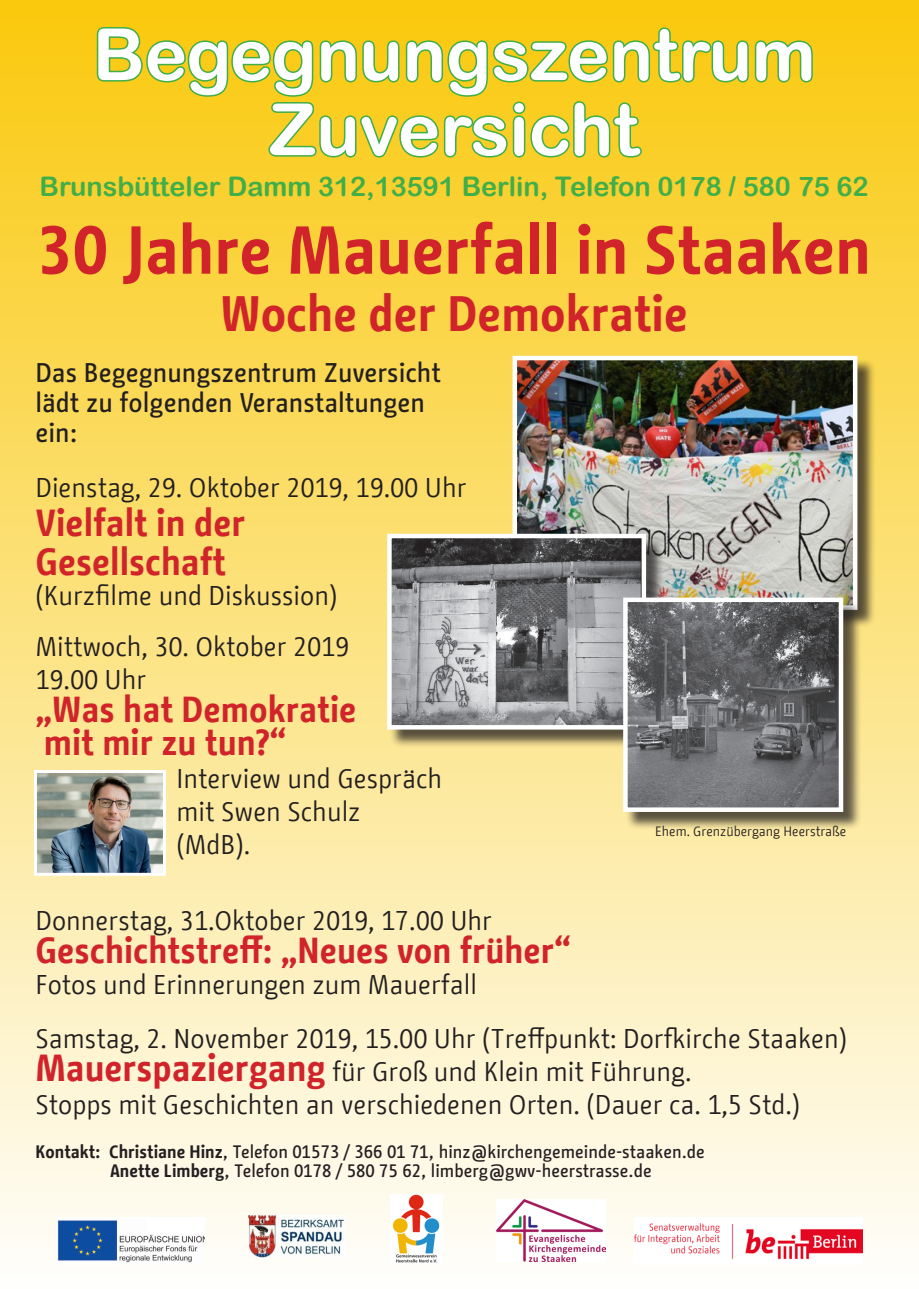
<style>
.page{position:relative;width:919px;height:1289px;background:#fff}
.page>*{position:absolute;margin:0;border:0;box-sizing:border-box;transform-origin:0 0}
.t1{font:72px "Arial Rounded MT Bold";color:#fff}
.t2{font:700 67.5px "BMF Change";color:#d1232a}
.t3{font:700 49.5px "BMF Change";color:#d1232a}
.t4{font:700 37.5px "BMF Change";color:#d1232a}
.t5{font:700 36px "BMF Change";color:#d1232a}
.t6{font:27px "BMF Change";color:#231f20}
.t7{font:500 27px "BMF Change";color:#231f20}
.t8{font:27px "Arial Rounded MT Bold";color:#40ae49}
.t9{font:500 18px "BMF Change";color:#231f20}
.t10{font:13.5px "BMF Change";color:#231f20}
.s1{font-weight:700;font-size:37.5px;color:#d1232a}
.s2{font-weight:700}
</style>
<div class="page">
<div style="left:0;top:0;width:918px;height:1288px;background:linear-gradient(to bottom,#fac90c,#fefefc)"></div>
<svg style="left:95px;top:25px;width:720px;height:135px;background:#d7c625"></svg>
<img style="left:57px;top:1217px;width:148px;height:47px">
<img style="left:248px;top:1215px;width:98px;height:42px">
<img style="left:496px;top:1199px;width:109px;height:62px">
<img style="left:390px;top:1193px;width:52px;height:70px">
<img style="left:634px;top:1217px;width:228px;height:47px">
<img style="left:38px;top:774px;width:124px;height:97px">
<div style="left:34px;top:770px;width:132px;height:105px;border:3px solid #fff"></div>
<div style="left:514px;top:358px;width:362px;height:270px;background:#231f20;opacity:.75"></div>
<img style="left:517px;top:361px;width:335px;height:239px">
<div style="left:512px;top:356px;width:345px;height:254px;border:4px solid #fff"></div>
<div style="left:389px;top:536px;width:276px;height:212px;background:#231f20;opacity:.75"></div>
<img style="left:392px;top:538px;width:249px;height:186px">
<div style="left:387px;top:533px;width:259px;height:196px;border:4px solid #fff"></div>
<div style="left:625px;top:600px;width:237px;height:230px;background:#231f20;opacity:.75"></div>
<img style="left:628px;top:602px;width:210px;height:205px">
<div style="left:623px;top:597px;width:220px;height:215px;border:4px solid #fff"></div>
<p class="t1" style="left:93px;top:12px;width:724px">Begegnungszentrum</p>
<p class="t1" style="left:269px;top:87px;width:371px">Zuversicht</p>
<p class="t8" style="left:40px;top:170px;width:830px">Brunsbütteler Damm 312,13591 Berlin, Telefon 0178 / 580 75 62</p>
<p class="t2" style="left:37px;top:202px;width:835px">30 Jahre Mauerfall in Staaken</p>
<p class="t3" style="left:220px;top:278px;width:469px">Woche der Demokratie</p>
<p class="t7" style="left:35px;top:353px;width:407px">Das Begegnungszentrum Zuversicht</p>
<p class="t7" style="left:35px;top:383px;width:391px">lädt zu folgenden Veranstaltungen</p>
<p class="t7" style="left:35px;top:413px;width:44px">ein:</p>
<p class="t6" style="left:35px;top:468px;width:432px">Dienstag, 29. Oktober 2019, 19.00 Uhr</p>
<p class="t4" style="left:35px;top:496px;width:211px">Vielfalt in der</p>
<p class="t4" style="left:35px;top:535px;width:192px">Gesellschaft</p>
<p class="t6" style="left:35px;top:576px;width:303px">(Kurzfilme und Diskussion)</p>
<p class="t6" style="left:35px;top:627px;width:315px">Mittwoch, 30. Oktober 2019</p>
<p class="t6" style="left:35px;top:660px;width:112px">19.00 Uhr</p>
<p class="t5" style="left:35px;top:684px;width:322px">„Was hat Demokratie</p>
<p class="t5" style="left:44px;top:717px;width:244px">mit mir zu tun?“</p>
<p class="t6" style="left:176px;top:759px;width:267px">Interview und Gespräch</p>
<p class="t6" style="left:176px;top:792px;width:185px">mit Swen Schulz</p>
<p class="t6" style="left:176px;top:825px;width:75px">(MdB).</p>
<p class="t10" style="left:655px;top:821px;width:192px">Ehem. Grenzübergang Heerstraße</p>
<p class="t6" style="left:35px;top:900px;width:458px">Donnerstag, 31.Oktober 2019, 17.00 Uhr</p>
<p class="t5" style="left:35px;top:924px;width:537px">Geschichtstreff: „Neues von früher“</p>
<p class="t6" style="left:35px;top:965px;width:443px">Fotos und Erinnerungen zum Mauerfall</p>
<p class="t6" style="left:35px;top:1019px;width:813px">Samstag, 2. November 2019, 15.00 Uhr (Treffpunkt: Dorfkirche Staaken)</p>
<p class="t6" style="left:35px;top:1052px;width:657px"><span class="s1">Mauerspaziergang</span> für Groß und Klein mit Führung.</p>
<p class="t6" style="left:35px;top:1085px;width:766px">Stopps mit Geschichten an verschiedenen Orten. (Dauer ca. 1,5 Std.)</p>
<p class="t9" style="left:35px;top:1138px;width:670px"><span class="s2">Kontakt: Christiane Hinz</span>, Telefon 01573 / 366 01 71, hinz@kirchengemeinde-staaken.de</p>
<p class="t9" style="left:110px;top:1157px;width:543px"><span class="s2">Anette Limberg</span>, Telefon 0178 / 580 75 62, limberg@gwv-heerstrasse.de</p>
</div>
